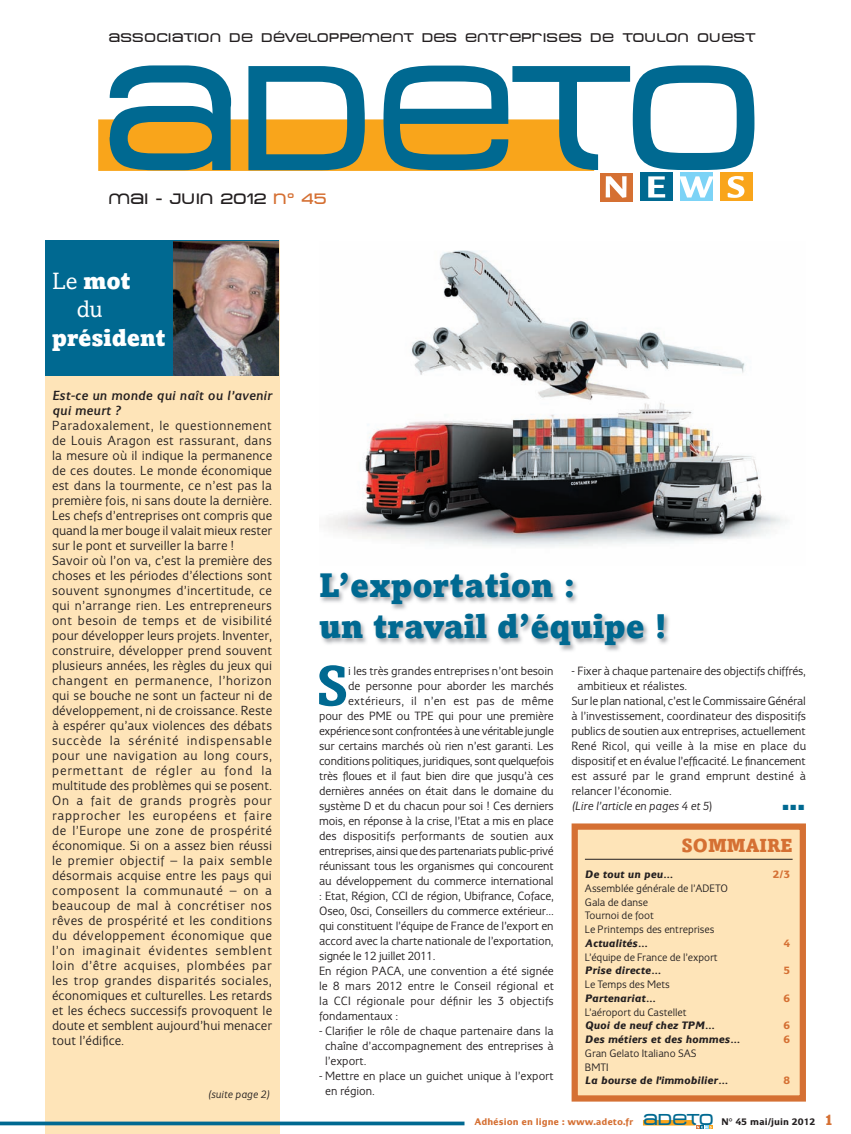
<style>
.page{position:relative;width:851px;height:1134px;background:#fff}
.page>*{position:absolute;margin:0;border:0;box-sizing:border-box;transform-origin:0 0}
.t1{font:148.25px "Metro DF";letter-spacing:-.01em;color:#006991}
.t2{font:700 55.75px "Amasis";color:#006991}
.t3{font:900 33.75px/40.5px "Amasis";color:#006991}
.t4{font:900 23.75px "Amasis";color:#fff}
.t5{font:23.75px/28.5px "Amasis";color:#fff;text-align:center}
.t6{font:900 18.75px "Amasis";color:#d57033}
.t7{font:15px "Metro DF";color:#231f20}
.t8{font:13.75px/15px "Eurocrat";letter-spacing:.025em;color:#231f20}
.t9{font:italic 500 13.75px/15px "Eurocrat";letter-spacing:.015em;color:#231f20}
.t10{font:12.5px/15px "Eurocrat";letter-spacing:-.01em;color:#231f20;text-align:justify}
.t11{font:12.5px "Eurocrat";letter-spacing:.01em;color:#231f20}
.t12{font:12.5px "Eurocrat";letter-spacing:.015em;color:#231f20}
.t13{font:12.5px "Metro DF";letter-spacing:.03em;color:#231f20}
.t14{font:12.5px "Eurocrat";letter-spacing:.025em;color:#231f20}
.t15{font:italic 12.5px "Eurocrat";color:#231f20}
.t16{font:11.25px/13.8px "Eurocrat";color:#231f20}
.t17{font:italic 700 11.25px "Eurocrat";color:#231f20}
.t18{font:italic 11.25px "Eurocrat";letter-spacing:.01em;color:#231f20}
.t19{font:700 11.25px "Eurocrat";color:#d57033}
.t20{font:700 10px "Eurocrat";color:#d57033}
.t21{font:7.5px "Zapf Dingbats ITC";color:#006991}
.s1{color:#d57033}
.s2{font-weight:900}
.s3{font-style:normal}
.s4{font-family:"Metro DF";font-weight:400;font-size:15.75px;color:#006991}
.s5{color:#231f20}
.s6{font-family:"Amasis";font-weight:900;font-size:15px}
</style>
<div class="page">
<div style="left:45px;top:240px;width:234px;height:894px;background:#fee4b8"></div>
<svg style="left:0;top:1121px;width:464px;height:4px;background:#257c9b"></svg>
<div style="left:45px;top:240px;width:233px;height:135px;background:#006991"></div>
<img style="left:173px;top:241px;width:105px;height:134px">
<img style="left:320px;top:573px;width:349px;height:78px">
<div style="left:574px;top:827px;width:228px;height:271px;background:#fee4b8"></div>
<hr style="left:585px;top:859px;width:207px;height:1px;background:#231f20">
<div style="left:571px;top:823px;width:234px;height:278px;border:6px solid #d57033"></div>
<svg style="left:643px;top:1120px;width:69px;height:9px"></svg>
<svg style="left:98px;top:119px;width:496px;height:52px;background:#f9a824"></svg>
<div style="left:599px;top:173px;width:33px;height:28px;background:#d57033"></div>
<svg style="left:605px;top:176px;width:21px;height:22px"></svg>
<div style="left:640px;top:173px;width:33px;height:28px;background:#006991"></div>
<svg style="left:648px;top:176px;width:17px;height:21px"></svg>
<div style="left:680px;top:173px;width:32px;height:28px;background:#7cd3f6"></div>
<svg style="left:680px;top:176px;width:33px;height:21px"></svg>
<div style="left:719px;top:173px;width:33px;height:28px;background:#f9a51b"></div>
<svg style="left:727px;top:176px;width:17px;height:22px"></svg>
<img style="left:324px;top:250px;width:464px;height:297px">
<p class="t13" style="left:109px;top:31px;width:647px">ASSOCIATION DE DÉVELOPPEMENT DES ENTREPRISES DE TOULON OUEST</p>
<h1 class="t1" style="left:103px;top:36px;width:662px">ADETO</h1>
<p class="t7" style="left:109px;top:190px;width:219px">MAI - JUIN 2012 <span class="s1">N° 45</span></p>
<h3 class="t5" style="left:52px;top:266px;width:80px">Le <span class="s2">mot </span>du</h3>
<h3 class="t4" style="left:52px;top:322px;width:115px">président</h3>
<p class="t9" style="left:52px;top:388px;width:221px">Est-ce un monde qui naît ou l’avenir qui meurt ?</p>
<p class="t8" style="left:52px;top:418px;width:221px">Paradoxalement, le questionnement de Louis Aragon est rassurant, dans la mesure où il indique la permanence de ces doutes. Le monde économique est dans la tourmente, ce n’est pas la première fois, ni sans doute la dernière.<br>Les chefs d’entreprises ont compris que quand la mer bouge il valait mieux rester sur le pont et surveiller la barre !<br>Savoir où l’on va, c’est la première des choses et les périodes d’élections sont souvent synonymes d’incertitude, ce qui n’arrange rien. Les entrepreneurs ont besoin de temps et de visibilité pour développer leurs projets. Inventer, construire, développer prend souvent plusieurs années, les règles du jeux qui changent en permanence, l’horizon qui se bouche ne sont un facteur ni de développement, ni de croissance. Reste à espérer qu’aux violences des débats succède la sérénité indispensable pour une navigation au long cours, permettant de régler au fond la multitude des problèmes qui se posent. on a fait de grands progrès pour rapprocher les européens et faire de l’Europe une zone de prospérité économique. Si on a assez bien réussi le premier objectif – la paix semble désormais acquise entre les pays qui composent la communauté – on a beaucoup de mal à concrétiser nos rêves de prospérité et les conditions du développement économique que l’on imaginait évidentes semblent loin d’être acquises, plombées par les trop grandes disparités sociales, économiques et culturelles. Les retards et les échecs successifs provoquent le doute et semblent aujourd’hui menacer tout l’édifice.</p>
<p class="t18" style="left:208px;top:1088px;width:63px">(suite page 2)</p>
<h3 class="t3" style="left:319px;top:564px;width:349px">L’exportation :<br>un travail d’équipe !</h3>
<h2 class="t2" style="left:316px;top:652px;width:33px">S</h2>
<p class="t10" style="left:348px;top:663px;width:207px">i les très grandes entreprises n’ont besoin</p>
<p class="t10" style="left:571px;top:663px;width:236px">- Fixer à chaque partenaire des objectifs chiffrés,</p>
<p class="t10" style="left:577px;top:678px;width:111px">ambitieux et réalistes.</p>
<p class="t10" style="left:571px;top:693px;width:236px">Sur le plan national, c’est le Commissaire Général</p>
<p class="t10" style="left:571px;top:708px;width:236px">à l’investissement, coordinateur des dispositifs</p>
<p class="t10" style="left:571px;top:723px;width:236px">publics de soutien aux entreprises, actuellement</p>
<p class="t10" style="left:571px;top:738px;width:236px">René Ricol, qui veille à la mise en place du</p>
<p class="t10" style="left:571px;top:753px;width:236px">dispositif et en évalue l’efficacité. Le financement</p>
<p class="t12" style="left:571px;top:769px;width:236px">est assuré par le grand emprunt destiné à</p>
<p class="t10" style="left:571px;top:783px;width:102px">relancer l’économie.</p>
<p class="t15" style="left:571px;top:799px;width:143px">(Lire l’article en pages 4 et 5<span class="s3">)</span></p>
<p class="t21" style="left:782px;top:804px;width:23px">■ ■ ■</p>
<p class="t10" style="left:348px;top:678px;width:207px">de personne pour aborder les marchés</p>
<p class="t14" style="left:348px;top:694px;width:207px">extérieurs, il n’en est pas de même</p>
<p class="t10" style="left:319px;top:708px;width:236px">pour des PME ou TPE qui pour une première</p>
<p class="t10" style="left:319px;top:723px;width:236px">expérience sont confrontées à une véritable jungle</p>
<p class="t10" style="left:319px;top:738px;width:236px">sur certains marchés où rien n’est garanti. Les</p>
<p class="t10" style="left:319px;top:753px;width:236px">conditions politiques, juridiques, sont quelquefois</p>
<p class="t10" style="left:319px;top:768px;width:236px">très floues et il faut bien dire que jusqu’à ces</p>
<p class="t10" style="left:319px;top:783px;width:236px">dernières années on était dans le domaine du</p>
<p class="t10" style="left:319px;top:798px;width:236px">système D et du chacun pour soi ! Ces derniers</p>
<p class="t10" style="left:319px;top:813px;width:236px">mois, en réponse à la crise, l’Etat a mis en place</p>
<p class="t11" style="left:319px;top:829px;width:236px">des dispositifs performants de soutien aux</p>
<p class="t10" style="left:319px;top:843px;width:236px">entreprises, ainsi que des partenariats public-privé</p>
<p class="t10" style="left:319px;top:858px;width:236px">réunissant tous les organismes qui concourent</p>
<p class="t10" style="left:319px;top:873px;width:236px">au développement du commerce international</p>
<p class="t10" style="left:319px;top:888px;width:236px">: Etat, Région, CCI de région, Ubifrance, Coface,</p>
<p class="t10" style="left:319px;top:903px;width:236px">oseo, 0sci, Conseillers du commerce extérieur...</p>
<p class="t10" style="left:319px;top:918px;width:236px">qui constituent l’équipe de France de l’export en</p>
<p class="t10" style="left:319px;top:933px;width:236px">accord avec la charte nationale de l’exportation,</p>
<p class="t10" style="left:319px;top:948px;width:118px">signée le 12 juillet 2011.</p>
<p class="t10" style="left:319px;top:963px;width:236px">En région PACA, une convention a été signée</p>
<p class="t11" style="left:319px;top:979px;width:236px">le 8 mars 2012 entre le Conseil régional et</p>
<p class="t12" style="left:319px;top:994px;width:236px">la CCI régionale pour définir les 3 objectifs</p>
<p class="t10" style="left:319px;top:1008px;width:80px">fondamentaux :</p>
<p class="t10" style="left:325px;top:1023px;width:230px;text-indent:-6px">- Clarifier le rôle de chaque partenaire dans la chaîne d’accompagnement des entreprises à l’export.</p>
<p class="t10" style="left:325px;top:1068px;width:230px;text-indent:-6px">- Mettre en place un guichet unique à l’export en région.</p>
<h3 class="t6" style="left:681px;top:834px;width:112px">SOMMAIrE</h3>
<p class="t17" style="left:585px;top:868px;width:91px">De tout un peu…</p>
<p class="t19" style="left:772px;top:868px;width:19px">2/3</p>
<p class="t16" style="left:585px;top:881px;width:145px">Assemblée générale de l’ADETo<br>Gala de danse<br>Tournoi de foot<br>Le Printemps des entreprises</p>
<p class="t17" style="left:585px;top:936px;width:65px">Actualités…</p>
<p class="t19" style="left:783px;top:936px;width:8px">4</p>
<p class="t16" style="left:585px;top:950px;width:134px">L’équipe de France de l’export</p>
<p class="t17" style="left:585px;top:964px;width:79px">Prise directe…</p>
<p class="t19" style="left:783px;top:964px;width:8px">5</p>
<p class="t16" style="left:585px;top:977px;width:86px">Le Temps des Mets</p>
<p class="t17" style="left:585px;top:991px;width:73px">Partenariat…</p>
<p class="t19" style="left:783px;top:991px;width:8px">6</p>
<p class="t16" style="left:585px;top:1005px;width:103px">L’aéroport du Castellet</p>
<p class="t17" style="left:585px;top:1019px;width:132px">Quoi de neuf chez TPM…</p>
<p class="t19" style="left:783px;top:1019px;width:8px">6</p>
<p class="t17" style="left:585px;top:1033px;width:157px">Des métiers et des hommes…</p>
<p class="t19" style="left:783px;top:1033px;width:8px">6</p>
<p class="t16" style="left:585px;top:1046px;width:113px">Gran Gelato Italiano SAS<br>BMTI</p>
<p class="t17" style="left:585px;top:1074px;width:145px">La bourse de l’immobilier…</p>
<p class="t19" style="left:783px;top:1074px;width:8px">8</p>
<p class="t20" style="left:474px;top:1116px;width:360px">Adhésion en ligne : www.adeto.fr <span class="s4">ADETO</span> <span class="s5">N° 45 mai/juin 2012</span> <span class="s6">1</span></p>
</div>
